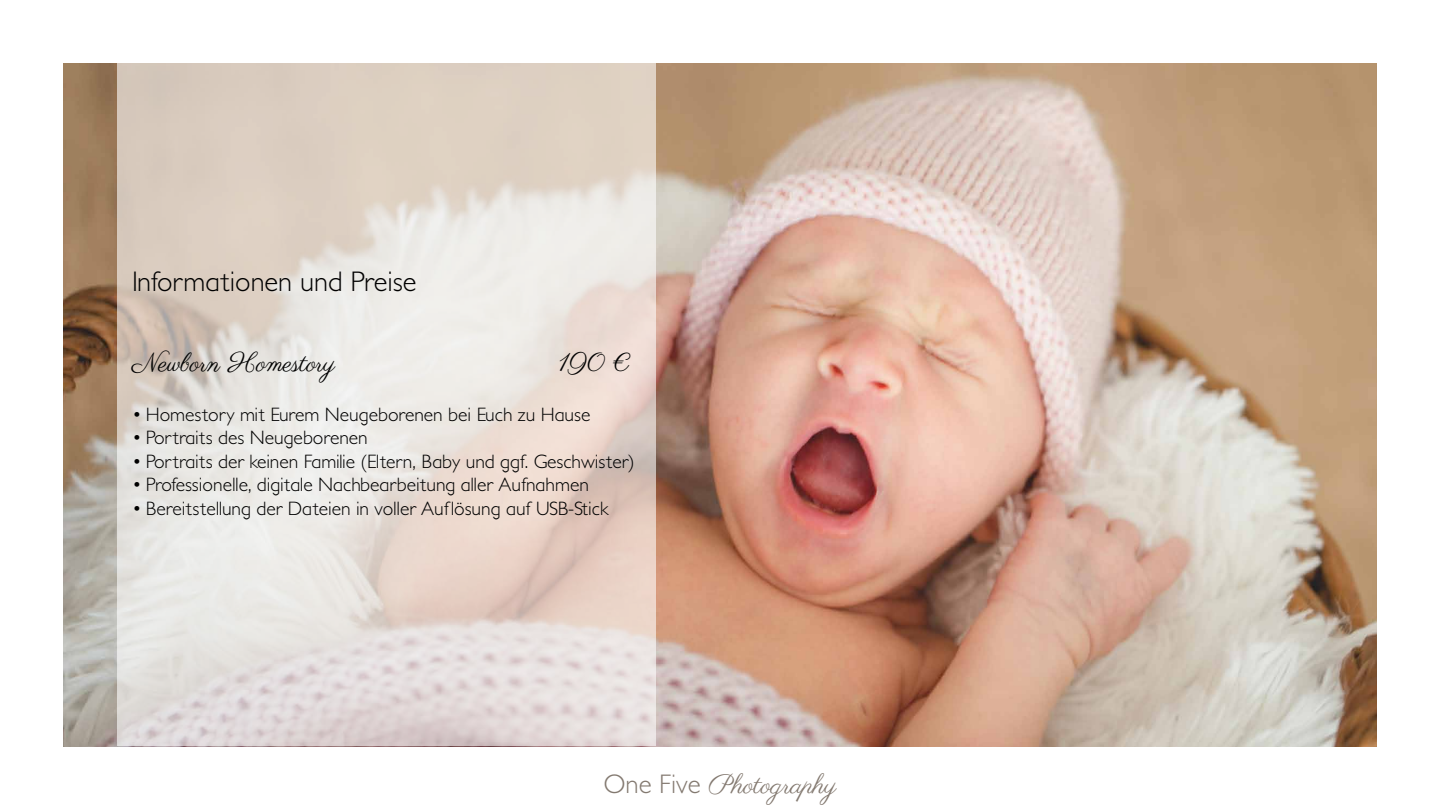
<style>
.page{position:relative;width:1440px;height:810px;background:#fff}
.page>*{position:absolute;margin:0;border:0;box-sizing:border-box;transform-origin:0 0}
.t1{font:300 28.5px "Petita";color:#000}
.t2{font:27px "Parisienne";color:#837970}
.t3{font:26.25px "Parisienne";color:#000}
.t4{font:300 19.5px "Petita";color:#000}
.s1{font-family:"Petita";font-weight:300}
</style>
<div class="page">
<img style="left:64px;top:64px;width:1312px;height:682px">
<svg style="left:117px;top:64px;width:539px;height:682px;background:#e4dad3"></svg>
<h1 class="t1" style="left:132px;top:264px;width:286px">Informationen und Preise</h1>
<h3 class="t3" style="left:132px;top:347px;width:205px">Newborn Homestory</h3>
<h3 class="t3" style="left:558px;top:347px;width:73px">190 €</h3>
<p class="t4" style="left:132px;top:403px;width:460px">• Homestory mit Eurem Neugeborenen bei Euch zu Hause</p>
<p class="t4" style="left:132px;top:427px;width:237px">• Portraits des Neugeborenen</p>
<p class="t4" style="left:132px;top:450px;width:504px">• Portraits der keinen Familie (Eltern, Baby und ggf. Geschwister)</p>
<p class="t4" style="left:132px;top:473px;width:458px">• Professionelle, digitale Nachbearbeitung aller Aufnahmen</p>
<p class="t4" style="left:132px;top:497px;width:478px">• Bereitstellung der Dateien in voller Auflösung auf USB-Stick</p>
<h2 class="t2" style="left:603px;top:768px;width:235px"><span class="s1">One Five</span> Photography</h2>
</div>
